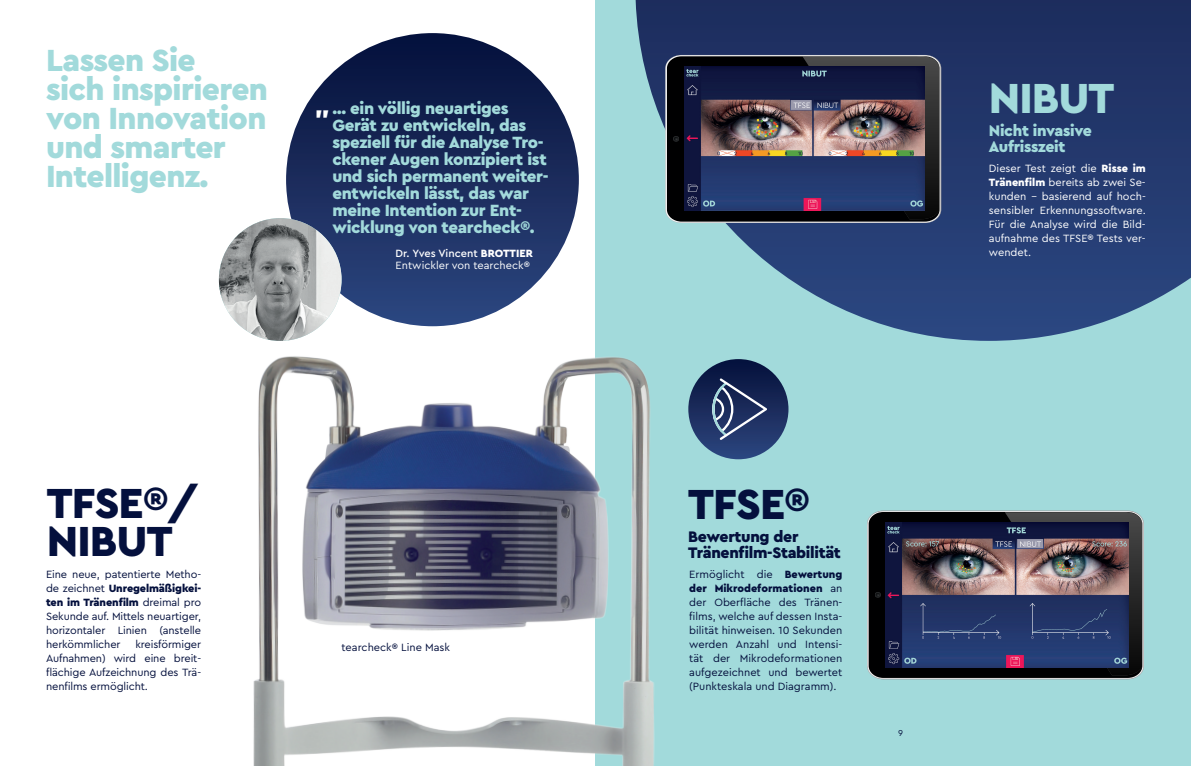
<style>
.page{position:relative;width:1191px;height:766px;background:#fff}
.page>*{position:absolute;margin:0;border:0;box-sizing:border-box;transform-origin:0 0}
.t1{font:900 44px/38px "Cera Pro";letter-spacing:-.02em;color:#04103d}
.t2{font:900 44px "Cera Pro";letter-spacing:-.025em;color:#a2dadb}
.t3{font:900 32px/29px "Cera Pro";letter-spacing:-.02em;color:#a2dadb}
.t4{font:900 25px "Cera Pro";color:#fff}
.t5{font:900 17px/17px "Cera Pro";letter-spacing:-.02em;color:#a2dadb}
.t6{font:900 16px/16px "Cera Pro";letter-spacing:-.02em;color:#04103d}
.t7{font:900 16px/16px "Cera Pro";letter-spacing:-.02em;color:#a2dadb}
.t8{font:11px/14px "Cera Pro";letter-spacing:-.01em;color:#04103d;text-align:justify}
.t9{font:11px/14px "Cera Pro";color:#fff;text-align:justify}
.t10{font:9px "Cera Pro";color:#04103d}
.s1{font-weight:500}
.s2{font-weight:900}
</style>
<div class="page">
<div style="left:595px;top:0;width:596px;height:765px;background:#a2dadb"></div>
<svg style="left:635px;top:0;width:556px;height:341px"></svg>
<img style="left:253px;top:356px;width:631px;height:409px">
<svg style="left:665px;top:55px;width:276px;height:168px;background:#28292b"></svg>
<svg style="left:673px;top:136px;width:6px;height:5px"></svg>
<svg style="left:802px;top:56px;width:137px;height:163px;background:#29292a"></svg>
<img style="left:684px;top:66px;width:241px;height:145px">
<svg style="left:867px;top:510px;width:277px;height:169px;background:#272a2d"></svg>
<svg style="left:875px;top:592px;width:5px;height:5px"></svg>
<svg style="left:1004px;top:511px;width:138px;height:164px;background:#303031"></svg>
<img style="left:886px;top:522px;width:243px;height:145px">
<div style="left:286px;top:33px;width:293px;height:293px;background:linear-gradient(to bottom,#06113a,#2e4780);border-radius:146px"></div>
<img style="left:219px;top:218px;width:122px;height:123px;border-radius:61px">
<div style="left:688px;top:359px;width:100px;height:100px;background:linear-gradient(to bottom,#07133c,#2d467e);border-radius:50px"></div>
<svg style="left:712px;top:378px;width:55px;height:62px;background:#3c4d75"></svg>
<h2 class="t3" style="left:46px;top:45px;width:223px">Lassen Sie<br>sich inspirieren von Innovation und smarter<br>Intelligenz.</h2>
<h3 class="t5" style="left:332px;top:99px;width:218px">… ein völlig neuartiges<br>Gerät zu entwickeln, das speziell für die Analyse Tro&shy;ckener Augen konzipiert ist und sich permanent weiter&shy;entwickeln lässt, das war meine Intention zur Ent&shy;wicklung von tearcheck®.</h3>
<p class="t9" style="left:396px;top:247px;width:139px;line-height:12px"><span class="s1">Dr. Yves Vincent</span> <span class="s2">BROTTIER<br></span>Entwickler von tearcheck®</p>
<h3 class="t4" style="left:315px;top:89px;width:16px">„</h3>
<h1 class="t1" style="left:47px;top:482px;width:153px">TFSE®/<br>NIBUT</h1>
<p class="t8" style="left:46px;top:566px;width:157px">Eine neue, patentierte Metho&shy;de zeichnet <span class="s2">Unregelmäßigkei&shy;ten im Tränenfilm</span> dreimal pro Sekunde auf. Mittels neuartiger, horizontaler Linien (anstelle herkömmlicher</p>
<p class="t8" style="left:46px;top:636px;width:157px;text-indent:89px">kreisförmiger Aufnahmen) wird eine breit&shy;flächige Aufzeichnung des Trä&shy;nenfilms ermöglicht.</p>
<p class="t8" style="left:341px;top:639px;width:110px">tearcheck® Line Mask</p>
<h1 class="t2" style="left:989px;top:69px;width:127px">NIBUT</h1>
<h3 class="t7" style="left:989px;top:122px;width:104px">Nicht invasive<br>Aufrisszeit</h3>
<p class="t9" style="left:989px;top:161px;width:158px">Dieser Test zeigt die <span class="s2">Risse im Tränenfilm</span> bereits ab zwei Se&shy;kunden – basierend auf hoch&shy;sensibler Erkennungssoftware.<br>Für die Analyse wird die Bild&shy;aufnahme des TFSE® Tests ver&shy;wendet.</p>
<h1 class="t1" style="left:688px;top:483px;width:123px">TFSE®</h1>
<h3 class="t6" style="left:688px;top:527px;width:154px">Bewertung der<br>Tränenfilm-Stabilität</h3>
<p class="t8" style="left:689px;top:566px;width:155px">Ermöglicht die <span class="s2">Bewertung der Mikrodeformationen</span> an der Oberfläche des Tränen&shy;films, welche auf dessen Insta&shy;bilität hinweisen. 10 Sekunden werden Anzahl und Intensi&shy;tät der Mikrodeformationen aufgezeichnet und bewertet (Punkteskala und Diagramm).</p>
<p class="t10" style="left:898px;top:726px;width:6px">9</p>
</div>
